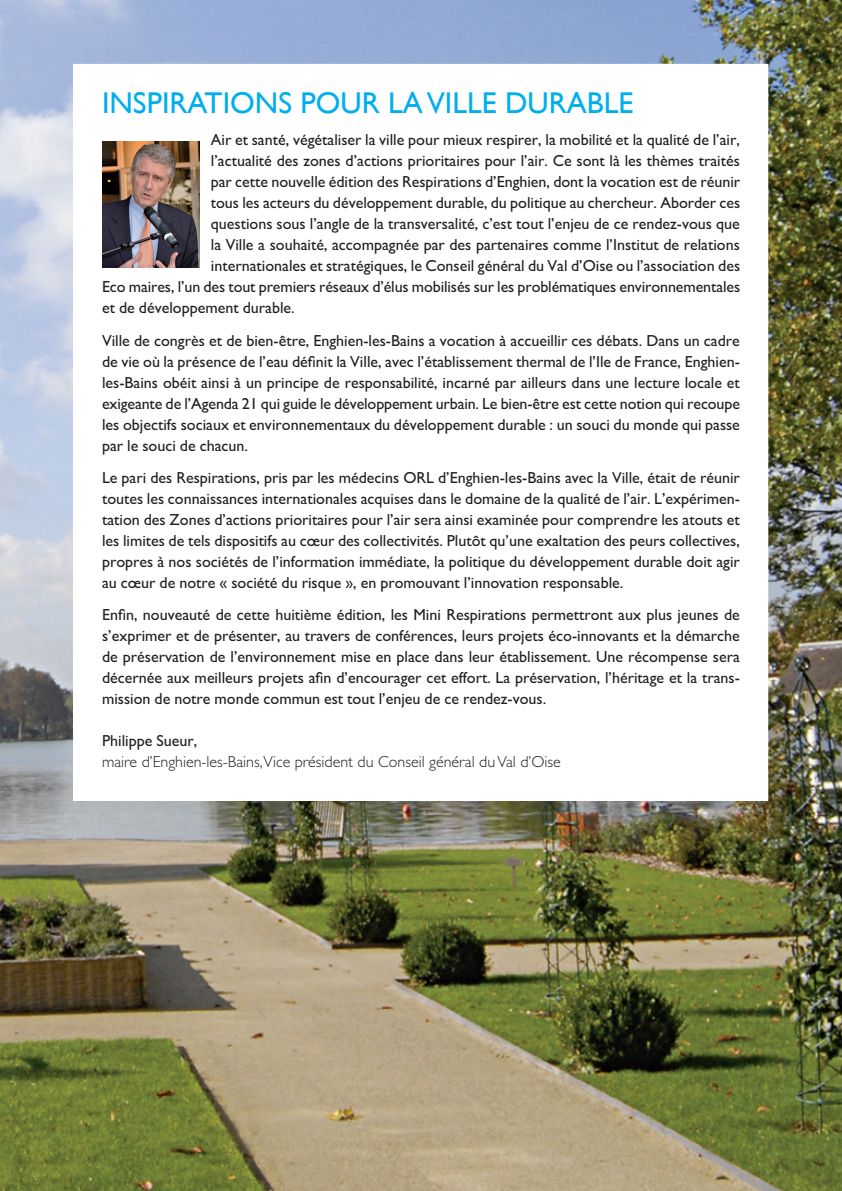
<style>
.page{position:relative;width:842px;height:1191px;background:#fff}
.page>*{position:absolute;margin:0;border:0;box-sizing:border-box;transform-origin:0 0}
.t1{font:30px "Gill Sans";color:#00aeef}
.t2{font:16px/21px "M Gill Sans";color:#231f20;text-align:justify}
.t3{font:300 16px "Gill Sans";color:#231f20}
</style>
<div class="page">
<img style="left:0;top:0;width:842px;height:1191px">
<div style="left:74px;top:64px;width:694px;height:736px;background:#fff"></div>
<img style="left:102px;top:141px;width:98px;height:127px">
<h1 class="t1" style="left:102px;top:85px;width:533px">INSPIRATIONS POUR LA VILLE DURABLE</h1>
<p class="t2" style="left:211px;top:130px;width:531px">Air et santé, végétaliser la ville pour mieux respirer, la mobilité et la qualité de l’air,</p>
<p class="t2" style="left:211px;top:151px;width:531px">l’actualité des zones d’actions prioritaires pour l’air. Ce sont là les thèmes traités</p>
<p class="t2" style="left:211px;top:172px;width:531px">par cette nouvelle édition des Respirations d’Enghien, dont la vocation est de réunir</p>
<p class="t2" style="left:211px;top:193px;width:531px">tous les acteurs du développement durable, du politique au chercheur. Aborder ces</p>
<p class="t2" style="left:211px;top:213px;width:530px">questions sous l’angle de la transversalité, c’est tout l’enjeu de ce rendez-vous que</p>
<p class="t2" style="left:211px;top:234px;width:530px">la Ville a souhaité, accompagnée par des partenaires comme l’Institut de relations</p>
<p class="t2" style="left:211px;top:255px;width:531px">internationales et stratégiques, le Conseil général du Val d’Oise ou l’association des</p>
<p class="t2" style="left:102px;top:276px;width:640px">Eco maires, l’un des tout premiers réseaux d’élus mobilisés sur les problématiques environnementales</p>
<p class="t2" style="left:102px;top:297px;width:194px">et de développement durable.</p>
<p class="t2" style="left:102px;top:330px;width:639px">Ville de congrès et de bien-être, Enghien-les-Bains a vocation à accueillir ces débats. Dans un cadre de vie où la présence de l’eau définit la Ville, avec l’établissement thermal de l’Ile de France, Enghien&shy;les-Bains obéit ainsi à un principe de responsabilité, incarné par ailleurs dans une lecture locale et exigeante de l’Agenda 21 qui guide le développement urbain. Le bien-être est cette notion qui recoupe les objectifs sociaux et environnementaux du développement durable : un souci du monde qui passe par le souci de chacun.</p>
<p class="t2" style="left:102px;top:467px;width:639px">Le pari des Respirations, pris par les médecins ORL d’Enghien-les-Bains avec la Ville, était de réunir toutes les connaissances internationales acquises dans le domaine de la qualité de l’air. L’expérimen&shy;tation des Zones d’actions prioritaires pour l’air sera ainsi examinée pour comprendre les atouts et les limites de tels dispositifs au cœur des collectivités. Plutôt qu’une exaltation des peurs collectives, propres à nos sociétés de l’information immédiate, la politique du développement durable doit agir au cœur de notre « société du risque », en promouvant l’innovation responsable.</p>
<p class="t2" style="left:102px;top:604px;width:639px">Enfin, nouveauté de cette huitième édition, les Mini Respirations permettront aux plus jeunes de s’exprimer et de présenter, au travers de conférences, leurs projets éco-innovants et la démarche de préservation de l’environnement mise en place dans leur établissement. Une récompense sera décernée aux meilleurs projets afin d’encourager cet effort. La préservation, l’héritage et la trans&shy;mission de notre monde commun est tout l’enjeu de ce rendez-vous.</p>
<p class="t2" style="left:102px;top:730px;width:97px">Philippe Sueur,</p>
<p class="t3" style="left:102px;top:753px;width:460px">maire d’Enghien-les-Bains,Vice président du Conseil général du Val d’Oise</p>
</div>
